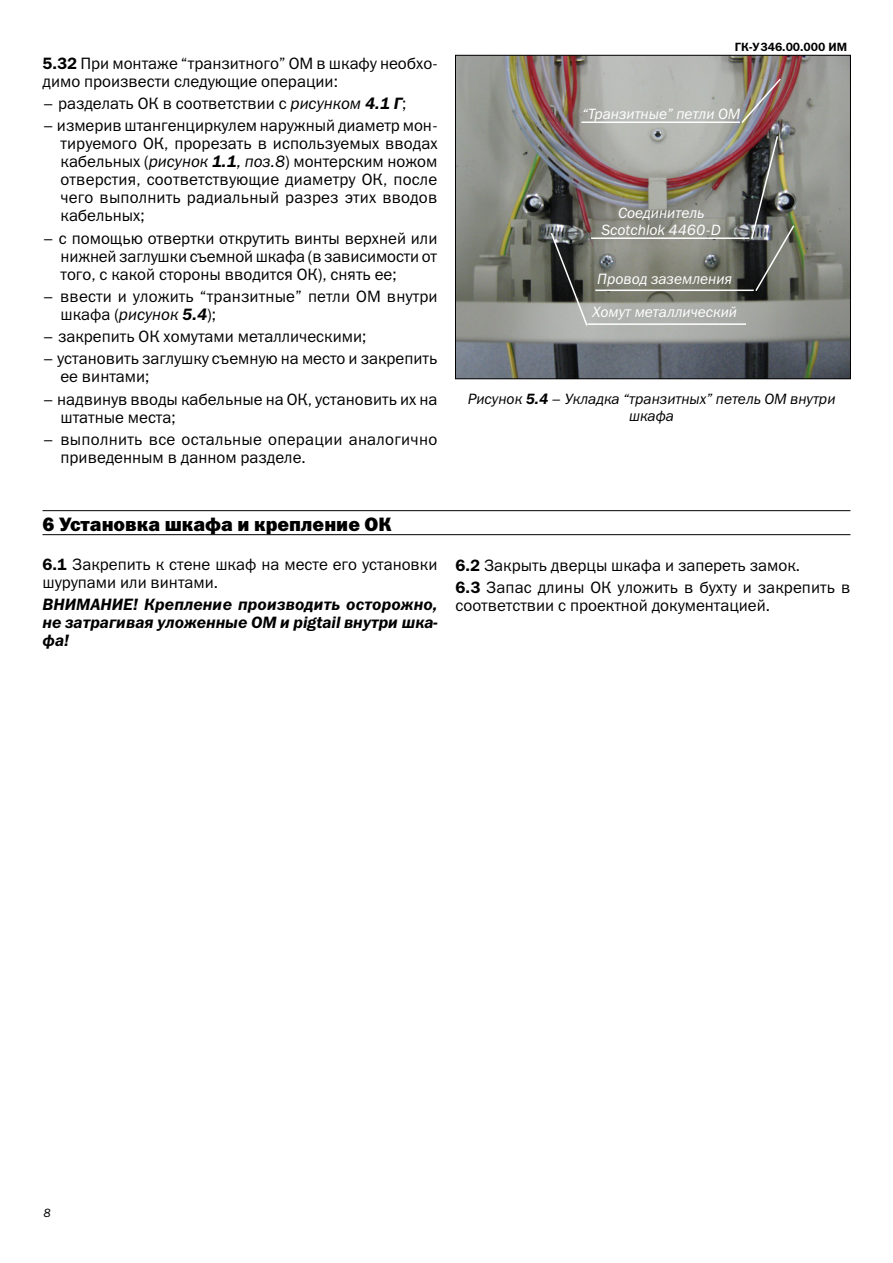
<style>
.page{position:relative;width:893px;height:1263px;background:#fff}
.page>*{position:absolute;margin:0;border:0;box-sizing:border-box;transform-origin:0 0}
.Gruppa{font:19.5px "Franklin Gothic Heavy C";color:#000}
.A_text{font:16.5px/18px "Franklin Gothic Book C";color:#000}
.A_text-2{font:italic 16.5px/18px "Franklin Gothic Demi C";color:#000;text-align:justify}
.Podpis{font:italic 15px "Franklin Gothic Book C";color:#fff}
.Podpis-2{font:italic 15px/16.5px "Franklin Gothic Book C";color:#000;text-align:center}
.t1{font:12px "Franklin Gothic Demi C";color:#000}
.t2{font:italic 12px "Franklin Gothic Book C";color:#000}
.s1{font-family:"Franklin Gothic Demi C"}
.s2{font-style:italic}
.s3{font-family:"Franklin Gothic Demi C";font-style:italic}
</style>
<div class="page">
<img style="left:457px;top:57px;width:392px;height:320px">
<div style="left:455px;top:55px;width:396px;height:324px;border:1px solid #000"></div>
<hr style="left:581px;top:121px;width:159px;height:2px;background:#fff">
<img style="left:740px;top:77px;width:42px;height:48px">
<hr style="left:591px;top:237px;width:158px;height:2px;background:#fff">
<hr style="left:595px;top:290px;width:159px;height:1px;background:#fff">
<img style="left:750px;top:134px;width:46px;height:159px">
<hr style="left:588px;top:323px;width:158px;height:2px;background:#fff">
<svg style="left:549px;top:231px;width:40px;height:96px;background:#60625e"></svg>
<hr style="left:43px;top:510px;width:807px;height:1px;background:#000">
<hr style="left:43px;top:534px;width:807px;height:1px;background:#000">
<p class="A_text" style="left:43px;top:54px;width:396px"><span class="s1">5.32</span> При монтаже “транзитного” ОМ в шкафу необхо&shy;димо произвести следующие операции:</p>
<p class="A_text" style="left:43px;top:94px;width:365px">– разделать ОК в соответствии с <span class="s2">рисунком</span> <span class="s3">4.1 Г</span>;</p>
<p class="A_text" style="left:61px;top:116px;width:379px;text-align:justify;text-indent:-18px">– измерив штангенциркулем наружный диаметр мон&shy;тируемого ОК, прорезать в используемых вводах кабельных (<span class="s2">рисунок</span> <span class="s3">1.1</span><span class="s2">, поз.8</span>) монтерским ножом отверстия, соответствующие диаметру ОК, после чего выполнить радиальный разрез этих вводов кабельных;</p>
<p class="A_text" style="left:61px;top:229px;width:378px;text-align:justify;text-indent:-18px">– с помощью отвертки открутить винты верхней или нижней заглушки съемной шкафа (в зависимости от того, с какой стороны вводится ОК), снять ее;</p>
<p class="A_text" style="left:61px;top:287px;width:379px;text-indent:-18px">– ввести и уложить “транзитные” петли ОМ внутри шкафа (<span class="s2">рисунок</span> <span class="s3">5.4</span>);</p>
<p class="A_text" style="left:43px;top:327px;width:325px">– закрепить ОК хомутами металлическими;</p>
<p class="A_text" style="left:61px;top:349px;width:378px;text-indent:-18px">– установить заглушку съемную на место и закрепить ее винтами;</p>
<p class="A_text" style="left:61px;top:390px;width:378px;text-indent:-18px">– надвинув вводы кабельные на ОК, установить их на штатные места;</p>
<p class="A_text" style="left:61px;top:430px;width:378px;text-indent:-18px">– выполнить все остальные операции аналогично приведенным в данном разделе.</p>
<p class="t1" style="left:735px;top:40px;width:114px">ГК-У346.00.000 ИМ</p>
<p class="Podpis" style="left:582px;top:106px;width:160px">“Транзитные” петли ОМ</p>
<p class="Podpis" style="left:618px;top:205px;width:88px">Соединитель</p>
<p class="Podpis" style="left:601px;top:221px;width:121px">Scotchlok 4460-D</p>
<p class="Podpis" style="left:597px;top:271px;width:136px">Провод заземления</p>
<p class="Podpis" style="left:592px;top:304px;width:146px">Хомут металлический</p>
<p class="Podpis-2" style="left:468px;top:391px;width:369px">Рисунок <span class="s1">5.4</span> – Укладка “транзитных” петель ОМ внутри шкафа</p>
<p class="Gruppa" style="left:43px;top:513px;width:351px">6 Установка шкафа и крепление ОК</p>
<p class="A_text" style="left:43px;top:555px;width:396px"><span class="s1">6.1</span> Закрепить к стене шкаф на месте его установки шурупами или винтами.</p>
<p class="A_text-2" style="left:43px;top:595px;width:397px">ВНИМАНИЕ! Крепление производить осторожно, не затрагивая уложенные ОМ и pigtail внутри шка&shy;фа!</p>
<p class="A_text" style="left:455px;top:556px;width:346px"><span class="s1">6.2</span> Закрыть дверцы шкафа и запереть замок.</p>
<p class="A_text" style="left:455px;top:578px;width:396px"><span class="s1">6.3</span> Запас длины ОК уложить в бухту и закрепить в соответствии с проектной документацией.</p>
<p class="t2" style="left:44px;top:1206px;width:9px">8</p>
</div>
